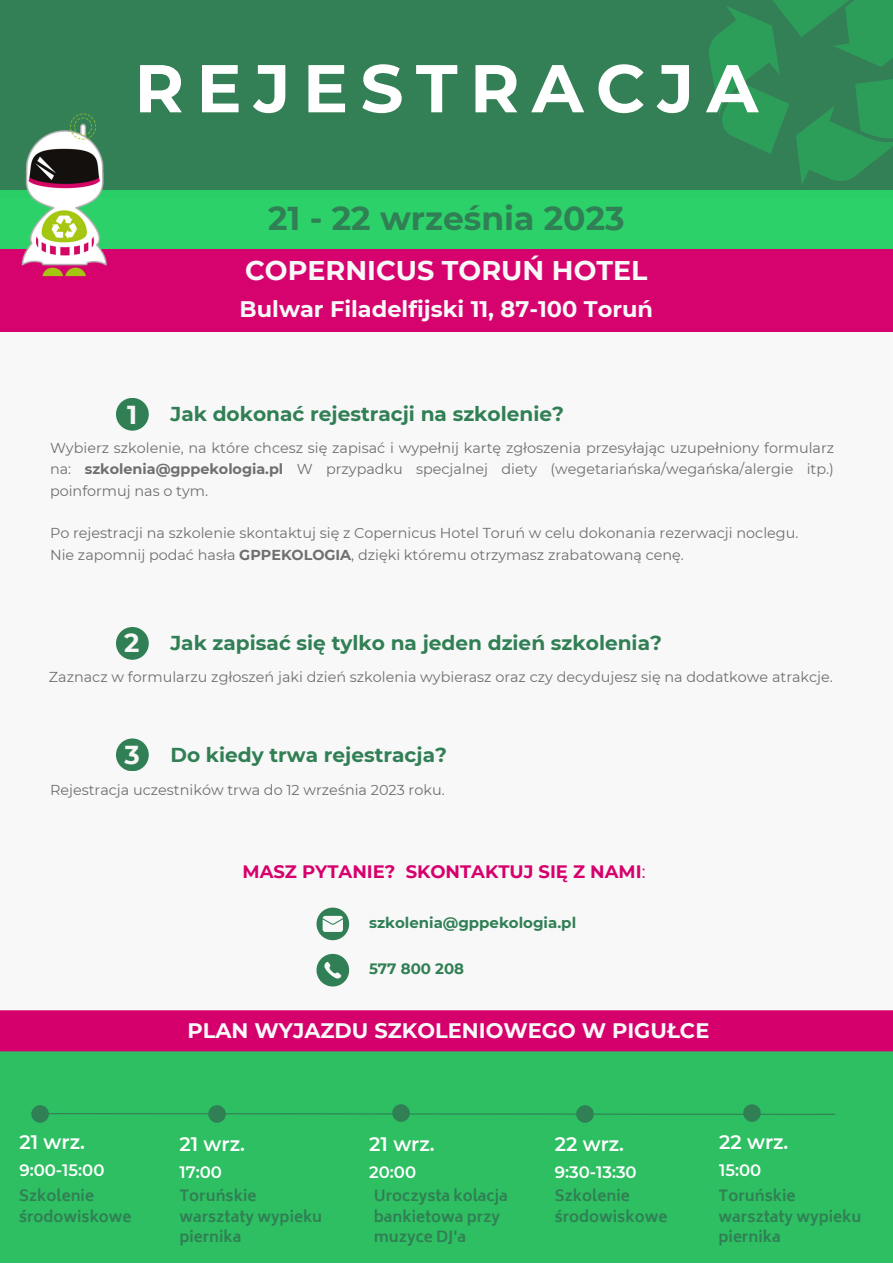
<style>
.page{position:relative;width:893px;height:1264px;background:#fff}
.page>*{position:absolute;margin:0;border:0;box-sizing:border-box;transform-origin:0 0}
.t1{font:700 67.5px "Montserrat";letter-spacing:.185em;color:#fff}
.t2{font:700 33px "Montserrat";color:#317f54}
.t3{font:700 27px "Montserrat";color:#f8f8f8}
.t4{font:700 25.95px "Montserrat";color:#f8f6f6}
.t5{font:700 22.5px "Montserrat";color:#f8f8f8}
.t6{font:700 21px "Montserrat";color:#f8f8f8}
.t7{font:700 20.1px "Montserrat";color:#317f54}
.t8{font:600 19.5px "Montserrat";color:#fff}
.t9{font:700 18px "Montserrat";color:#d6006d}
.t10{font:600 16.5px "Montserrat";color:#fff}
.t11{font:700 15px/20.2px "Biryani";color:#317f54}
.t12{font:700 15px "Montserrat";color:#317f54}
.t13{font:14.4px/21.3px "Montserrat";color:#706f6f;text-align:justify}
.s1{font-weight:700}
.s2{font-weight:400}
</style>
<div class="page">
<div style="left:0;top:0;width:892px;height:1262px;background:#f8f8f8"></div>
<div style="left:0;top:249px;width:892px;height:82px;background:#d6006d"></div>
<div style="left:0;top:0;width:892px;height:198px;background:#317f54"></div>
<div style="left:0;top:191px;width:892px;height:58px;background:#29d167"></div>
<svg style="left:668px;top:0;width:224px;height:191px"></svg>
<img style="left:0;top:113px;width:151px;height:219px">
<div style="left:0;top:1030px;width:892px;height:232px;background:#2dbf62"></div>
<svg style="left:49px;top:1112px;width:786px;height:3px"></svg>
<div style="left:31px;top:1105px;width:18px;height:17px;background:#317f54;border-radius:50%"></div>
<div style="left:208px;top:1105px;width:18px;height:17px;background:#317f54;border-radius:50%"></div>
<div style="left:392px;top:1104px;width:18px;height:17px;background:#317f54;border-radius:50%"></div>
<div style="left:0;top:1010px;width:892px;height:41px;background:#d6006d"></div>
<div style="left:576px;top:1105px;width:17px;height:17px;background:#317f54;border-radius:50%"></div>
<div style="left:743px;top:1104px;width:17px;height:17px;background:#317f54;border-radius:50%"></div>
<svg style="left:316px;top:907px;width:33px;height:33px"></svg>
<svg style="left:316px;top:953px;width:33px;height:33px"></svg>
<div style="left:116px;top:627px;width:33px;height:32px;background:#317f54;border-radius:50%"></div>
<div style="left:116px;top:738px;width:33px;height:33px;background:#317f54;border-radius:50%"></div>
<div style="left:116px;top:398px;width:33px;height:32px;background:#317f54;border-radius:50%"></div>
<p class="t1" style="left:134px;top:47px;width:625px">REJESTRACJA</p>
<p class="t2" style="left:268px;top:198px;width:358px">21 - 22 września 2023</p>
<p class="t3" style="left:245px;top:254px;width:404px">COPERNICUS TORUŃ HOTEL</p>
<p class="t5" style="left:239px;top:295px;width:415px">Bulwar Filadelfijski 11, 87-100 Toruń</p>
<p class="t4" style="left:127px;top:399px;width:12px">1</p>
<p class="t7" style="left:170px;top:401px;width:395px">Jak dokonać rejestracji na szkolenie?</p>
<p class="t13" style="left:50px;top:437px;width:785px">Wybierz szkolenie, na które chcesz się zapisać i wypełnij kartę zgłoszenia przesyłając uzupełniony formularz na: <span class="s1">szkolenia@gppekologia.pl</span> W przypadku specjalnej diety (wegetariańska/wegańska/alergie itp.) poinformuj nas o tym.</p>
<p class="t13" style="left:50px;top:522px;width:749px">Po rejestracji na szkolenie skontaktuj się z Copernicus Hotel Toruń w celu dokonania rezerwacji noclegu.</p>
<p class="t13" style="left:50px;top:544px;width:635px">Nie zapomnij podać hasła <span class="s1">GPPEKOLOGIA</span>, dzięki któremu otrzymasz zrabatowaną cenę.</p>
<p class="t4" style="left:124px;top:627px;width:17px">2</p>
<p class="t7" style="left:170px;top:630px;width:493px">Jak zapisać się tylko na jeden dzień szkolenia?</p>
<p class="t13" style="left:49px;top:666px;width:785px">Zaznacz w formularzu zgłoszeń jaki dzień szkolenia wybierasz oraz czy decydujesz się na dodatkowe atrakcje.</p>
<p class="t4" style="left:124px;top:739px;width:17px">3</p>
<p class="t7" style="left:170px;top:742px;width:278px">Do kiedy trwa rejestracja?</p>
<p class="t13" style="left:50px;top:779px;width:396px">Rejestracja uczestników trwa do 12 września 2023 roku.</p>
<p class="t9" style="left:242px;top:861px;width:404px">MASZ PYTANIE? SKONTAKTUJ SIĘ Z NAMI<span class="s2">:</span></p>
<p class="t12" style="left:369px;top:913px;width:209px">szkolenia@gppekologia.pl</p>
<p class="t12" style="left:369px;top:959px;width:97px">577 800 208</p>
<p class="t8" style="left:19px;top:1130px;width:67px">21 wrz.</p>
<p class="t10" style="left:19px;top:1160px;width:86px">9:00-15:00</p>
<p class="t6" style="left:187px;top:1017px;width:523px">PLAN WYJAZDU SZKOLENIOWEGO W PIGUŁCE</p>
<p class="t8" style="left:179px;top:1131px;width:67px">21 wrz.</p>
<p class="t10" style="left:179px;top:1161px;width:44px">17:00</p>
<p class="t8" style="left:369px;top:1131px;width:67px">21 wrz.</p>
<p class="t10" style="left:369px;top:1161px;width:48px">20:00</p>
<p class="t8" style="left:554px;top:1131px;width:71px">22 wrz.</p>
<p class="t10" style="left:554px;top:1161px;width:83px">9:30-13:30</p>
<p class="t8" style="left:719px;top:1130px;width:71px">22 wrz.</p>
<p class="t10" style="left:719px;top:1160px;width:44px">15:00</p>
<p class="t11" style="left:19px;top:1186px;width:114px">Szkolenie środowiskowe</p>
<p class="t11" style="left:179px;top:1186px;width:144px">Toruńskie warsztaty wypieku piernika</p>
<p class="t11" style="left:374px;top:1186px;width:135px">Uroczysta kolacja bankietowa przy muzyce DJ'a</p>
<p class="t11" style="left:554px;top:1186px;width:114px">Szkolenie środowiskowe</p>
<p class="t11" style="left:718px;top:1186px;width:144px">Toruńskie warsztaty wypieku piernika</p>
</div>
